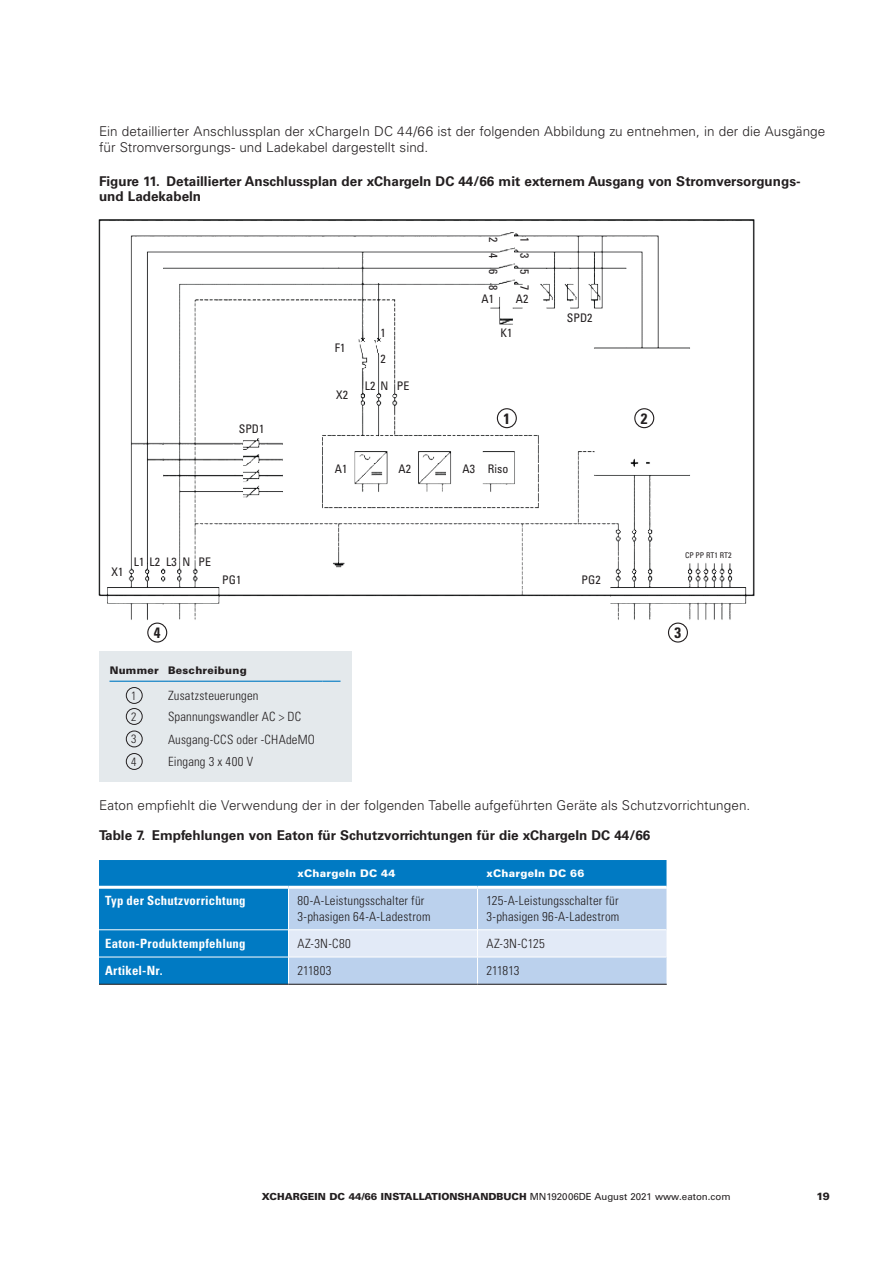
<style>
.page{position:relative;width:893px;height:1263px;background:#fff}
.page>*{position:absolute;margin:0;border:0;box-sizing:border-box;transform-origin:0 0}
.t1{font:700 condensed 15px "Univers LT Std";color:#231f20}
.t2{font:300 13.5px/15.8px "Univers LT Std";letter-spacing:.005em;color:#231f20}
.t3{font:700 13.5px/15px "Univers LT Std";color:#231f20}
.t4{font:300 condensed 12.75px/15.3px "Univers LT Std";letter-spacing:.015em;color:#231f20}
.t5{font:700 condensed 12.75px "Univers LT Std";letter-spacing:.02em;color:#fff}
.t6{font:300 condensed 12px "Univers LT Std";color:#231f20}
.t7{font:condensed 11.85px/25.8px "Univers LT Std";color:#231f20}
.t8{font:900 10.5px "Univers LT Std";letter-spacing:.025em;color:#fff}
.t9{font:900 10.5px "Univers LT Std";letter-spacing:.025em;color:#231f20}
.t10{font:900 9.75px "Univers LT Std";color:#231f20}
.t11{font:condensed 7.95px "Univers LT Std";color:#231f20}
.s1{font-weight:400}
</style>
<div class="page">
<img style="left:98px;top:219px;width:657px;height:436px">
<div style="left:99px;top:651px;width:252px;height:131px;background:#e4e9ec"></div>
<hr style="left:110px;top:681px;width:49px;height:1px;background:#007ac3">
<hr style="left:168px;top:681px;width:154px;height:1px;background:#007ac3">
<svg style="left:322px;top:681px;width:18px;height:1px"></svg>
<div style="left:126px;top:687px;width:17px;height:17px;border:1px solid #231f20;border-radius:50%"></div>
<div style="left:126px;top:708px;width:17px;height:17px;border:1px solid #231f20;border-radius:50%"></div>
<div style="left:126px;top:731px;width:17px;height:16px;border:1px solid #231f20;border-radius:50%"></div>
<div style="left:126px;top:753px;width:17px;height:17px;border:1px solid #231f20;border-radius:50%"></div>
<div style="left:497px;top:408px;width:20px;height:20px;border:1px solid #231f20;border-radius:50%"></div>
<div style="left:634px;top:408px;width:20px;height:20px;border:1px solid #231f20;border-radius:50%"></div>
<div style="left:668px;top:622px;width:20px;height:20px;border:1px solid #231f20;border-radius:50%"></div>
<div style="left:147px;top:622px;width:20px;height:20px;border:1px solid #231f20;border-radius:50%"></div>
<div style="left:99px;top:860px;width:567px;height:124px;background:#007ac3"></div>
<svg style="left:288px;top:889px;width:378px;height:95px"></svg>
<hr style="left:99px;top:929px;width:189px;height:1px;background:#fff">
<hr style="left:288px;top:929px;width:189px;height:1px;background:#fff">
<hr style="left:477px;top:929px;width:189px;height:1px;background:#fff">
<hr style="left:99px;top:886px;width:189px;height:3px;background:#fff">
<hr style="left:99px;top:984px;width:189px;height:1px;background:#231f20">
<hr style="left:288px;top:984px;width:189px;height:1px;background:#231f20">
<hr style="left:477px;top:984px;width:190px;height:1px;background:#231f20">
<hr style="left:288px;top:886px;width:189px;height:3px;background:#fff">
<hr style="left:477px;top:886px;width:190px;height:3px;background:#fff">
<hr style="left:99px;top:957px;width:189px;height:1px;background:#fff">
<hr style="left:288px;top:957px;width:189px;height:1px;background:#fff">
<hr style="left:477px;top:957px;width:189px;height:1px;background:#fff">
<p class="t2" style="left:99px;top:123px;width:728px">Ein detaillierter Anschlussplan der xChargeIn DC 44/66 ist der folgenden Abbildung zu entnehmen, in der die Ausgänge für Stromversorgungs- und Ladekabel dargestellt sind.</p>
<p class="t3" style="left:99px;top:174px;width:703px">Figure 11. Detaillierter Anschlussplan der xChargeIn DC 44/66 mit externem Ausgang von Stromversorgungs&shy;und Ladekabeln</p>
<p class="t7" style="left:506px;top:237px;width:23px;rotate:90deg">2 4</p>
<p class="t7" style="left:506px;top:269px;width:7px;rotate:90deg">6</p>
<p class="t7" style="left:538px;top:237px;width:23px;rotate:90deg">1 3</p>
<p class="t7" style="left:538px;top:269px;width:7px;rotate:90deg">5</p>
<p class="t7" style="left:506px;top:285px;width:7px;rotate:90deg">8</p>
<p class="t7" style="left:538px;top:285px;width:7px;rotate:90deg">7</p>
<p class="t7" style="left:239px;top:415px;width:27px">SPD1</p>
<p class="t7" style="left:335px;top:335px;width:12px">F1</p>
<p class="t7" style="left:336px;top:382px;width:13px">X2</p>
<p class="t7" style="left:380px;top:320px;width:7px">1<br>2</p>
<p class="t7" style="left:365px;top:373px;width:46px">L2 N PE</p>
<p class="t7" style="left:481px;top:286px;width:14px">A1</p>
<p class="t7" style="left:516px;top:286px;width:14px">A2</p>
<p class="t7" style="left:500px;top:320px;width:13px">K1</p>
<p class="t7" style="left:567px;top:305px;width:27px">SPD2</p>
<p class="t1" style="left:503px;top:409px;width:8px">1</p>
<p class="t1" style="left:641px;top:409px;width:8px">2</p>
<p class="t7" style="left:335px;top:455px;width:14px">A1</p>
<p class="t7" style="left:398px;top:455px;width:14px">A2</p>
<p class="t7" style="left:463px;top:455px;width:47px">A3 Riso</p>
<p class="t7" style="left:111px;top:558px;width:13px">X1</p>
<p class="t7" style="left:134px;top:549px;width:79px">L1 L2 L3 N PE</p>
<p class="t7" style="left:222px;top:567px;width:21px">PG1</p>
<p class="t7" style="left:581px;top:567px;width:21px">PG2</p>
<p class="t11" style="left:685px;top:550px;width:48px">CP PP RT1 RT2</p>
<p class="t1" style="left:154px;top:623px;width:8px">4</p>
<p class="t1" style="left:675px;top:623px;width:8px">3</p>
<p class="t9" style="left:110px;top:664px;width:138px">Nummer Beschreibung</p>
<p class="t6" style="left:131px;top:688px;width:7px">1</p>
<p class="t4" style="left:168px;top:688px;width:92px">Zusatzsteuerungen</p>
<p class="t6" style="left:131px;top:709px;width:7px">2</p>
<p class="t4" style="left:168px;top:709px;width:135px">Spannungswandler AC &gt; DC</p>
<p class="t6" style="left:131px;top:732px;width:7px">3</p>
<p class="t4" style="left:168px;top:731px;width:148px">Ausgang-CCS oder -CHAdeMO</p>
<p class="t6" style="left:131px;top:754px;width:7px">4</p>
<p class="t4" style="left:168px;top:754px;width:87px">Eingang 3 x 400 V</p>
<p class="t2" style="left:99px;top:797px;width:653px">Eaton empfiehlt die Verwendung der in der folgenden Tabelle aufgeführten Geräte als Schutzvorrichtungen.</p>
<p class="t3" style="left:99px;top:827px;width:553px">Table 7. Empfehlungen von Eaton für Schutzvorrichtungen für die xChargeIn DC 44/66</p>
<p class="t8" style="left:297px;top:866px;width:100px">xChargeIn DC 44</p>
<p class="t8" style="left:486px;top:866px;width:99px">xChargeIn DC 66</p>
<p class="t5" style="left:105px;top:893px;width:142px">Typ der Schutzvorrichtung</p>
<p class="t4" style="left:297px;top:893px;width:135px">80-A-Leistungsschalter für<br>3-phasigen 64-A-Ladestrom</p>
<p class="t4" style="left:486px;top:893px;width:134px">125-A-Leistungsschalter für<br>3-phasigen 96-A-Ladestrom</p>
<p class="t5" style="left:105px;top:936px;width:142px">Eaton-Produktempfehlung</p>
<p class="t4" style="left:297px;top:936px;width:55px">AZ-3N-C80</p>
<p class="t4" style="left:486px;top:936px;width:60px">AZ-3N-C125</p>
<p class="t5" style="left:105px;top:963px;width:59px">Artikel-Nr.</p>
<p class="t4" style="left:297px;top:963px;width:35px">211803</p>
<p class="t4" style="left:486px;top:963px;width:34px">211813</p>
<p class="t10" style="left:262px;top:1190px;width:470px">XCHARGEIN DC 44/66 INSTALLATIONSHANDBUCH <span class="s1">MN192006DE August 2021 www.eaton.com</span></p>
<p class="t9" style="left:816px;top:1189px;width:15px">19</p>
</div>
